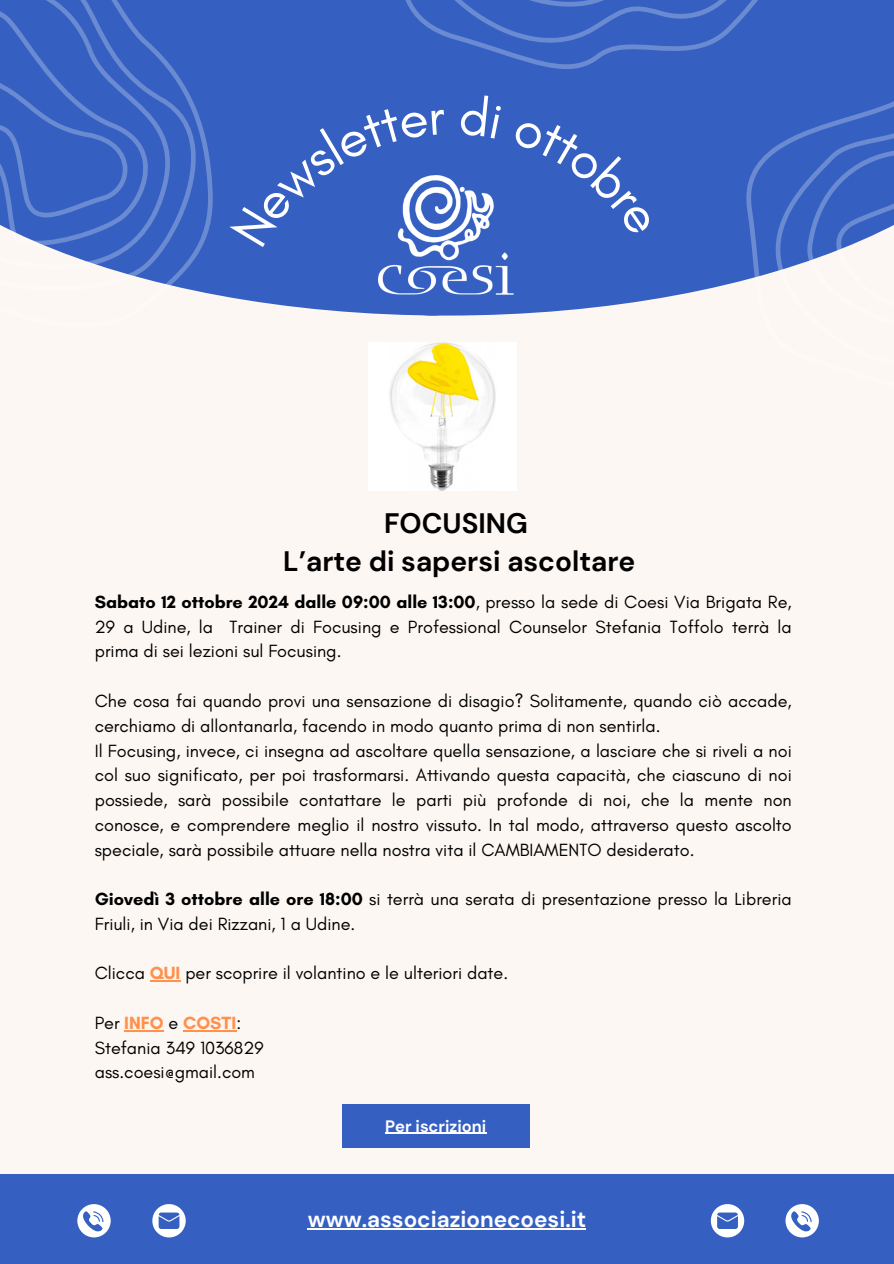
<style>
.page{position:relative;width:894px;height:1264px;background:#fff}
.page>*{position:absolute;margin:0;border:0;box-sizing:border-box;transform-origin:0 0}
.t1{font:700 28.05px/38.2px "DM Sans";color:#000;text-align:center}
.t2{font:700 22.5px "DM Sans";color:#fff}
.t3{font:18px/24.8px "Glacial Indifference";color:#000}
.t4{font:700 16.5px "DM Sans";color:#fff}
.s1{font-weight:700}
.s2{font-weight:700;color:#ff914d}
</style>
<div class="page">
<div style="left:0;top:0;width:893px;height:1263px;background:#fdf7f3"></div>
<svg style="left:0;top:0;width:213px;height:295px;background:#5075c9"></svg>
<div style="left:0;top:1174px;width:893px;height:89px;background:#3560c2"></div>
<svg style="left:710px;top:1204px;width:34px;height:33px"></svg>
<svg style="left:785px;top:1204px;width:33px;height:33px"></svg>
<svg style="left:152px;top:1204px;width:34px;height:33px"></svg>
<svg style="left:77px;top:1204px;width:34px;height:33px"></svg>
<div style="left:342px;top:1103px;width:187px;height:44px;background:#3560c2"></div>
<hr style="left:385px;top:1132px;width:101px;height:1px;background:#fff">
<img style="left:368px;top:373px;width:148px;height:118px">
<hr style="left:307px;top:1227px;width:279px;height:2px;background:#fff">
<hr style="left:150px;top:980px;width:30px;height:1px;background:#ff914d">
<hr style="left:124px;top:1030px;width:40px;height:1px;background:#ff914d">
<hr style="left:183px;top:1030px;width:53px;height:1px;background:#ff914d">
<svg style="left:229px;top:0;width:665px;height:373px"></svg>
<h1 class="t1" style="left:283px;top:504px;width:353px">FOCUSING<br>L’arte di sapersi ascoltare</h1>
<p class="t3" style="left:95px;top:589px;width:698px;text-align:justify"><span class="s1">Sabato 12 ottobre 2024 dalle 09:00 alle 13:00</span>, presso la sede di Coesi Via Brigata Re, 29 a Udine, la Trainer di Focusing e Professional Counselor Stefania Toffolo terrà la prima di sei lezioni sul Focusing.</p>
<p class="t3" style="left:95px;top:688px;width:698px">Che cosa fai quando provi una sensazione di disagio? Solitamente, quando ciò accade, cerchiamo di allontanarla, facendo in modo quanto prima di non sentirla.<br>Il Focusing, invece, ci insegna ad ascoltare quella sensazione, a lasciare che si riveli a noi col suo significato, per poi trasformarsi. Attivando questa capacità, che ciascuno di noi possiede, sarà possibile contattare le parti più profonde di noi, che la mente non conosce, e comprendere meglio il nostro vissuto. In tal modo, attraverso questo ascolto speciale, sarà possibile attuare nella nostra vita il CAMBIAMENTO desiderato.</p>
<p class="t3" style="left:95px;top:886px;width:698px"><span class="s1">Giovedì 3 ottobre alle ore 18:00</span> si terrà una serata di presentazione presso la Libreria<br>Friuli, in Via dei Rizzani, 1 a Udine.</p>
<p class="t3" style="left:95px;top:960px;width:415px">Clicca <span class="s2">QUI</span> per scoprire il volantino e le ulteriori date.</p>
<p class="t3" style="left:95px;top:1010px;width:170px">Per <span class="s2">INFO</span> e <span class="s2">COSTI</span>:<br>Stefania 349 1036829 ass.coesi@gmail.com</p>
<p class="t4" style="left:385px;top:1115px;width:102px">Per iscrizioni</p>
<p class="t2" style="left:307px;top:1204px;width:280px">www.associazionecoesi.it</p>
</div>
